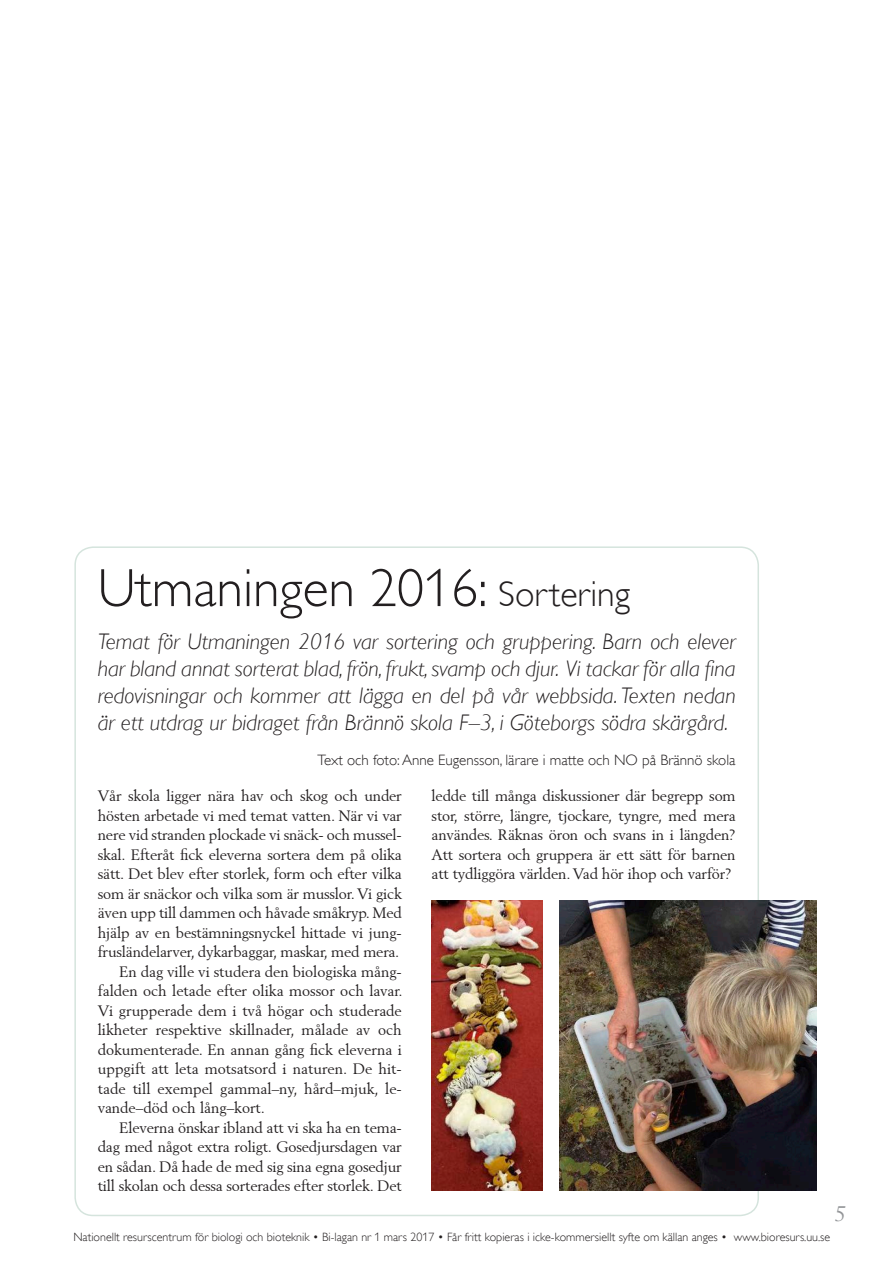
<style>
.page{position:relative;width:893px;height:1263px;background:#fff}
.page>*{position:absolute;margin:0;border:0;box-sizing:border-box;transform-origin:0 0}
.Rubrik_1{font:300 54px "Gill Alt One";color:#231f20}
.Ingress{font:italic 300 22.5px/27px "Gill Alt One";color:#231f20;text-align:justify}
.t1{font:italic 21px "Berling";color:#939598}
.Bröd_m_indrag{font:15px/19.5px "Berling";letter-spacing:-.01em;color:#231f20;text-align:justify}
.Bröd_u_indrag{font:15px/19.5px "Berling";letter-spacing:-.01em;color:#231f20;text-align:justify}
.Byline{font:300 15px "Gill Alt One";color:#231f20}
.t2{font:300 12px "Gill Alt One";color:#231f20}
.s1{font-size:36px}
</style>
<div class="page">
<img style="left:559px;top:901px;width:257px;height:290px">
<img style="left:432px;top:901px;width:110px;height:290px">
<p class="Rubrik_1" style="left:98px;top:556px;width:534px">Utmaningen 2016: <span class="s1">Sortering</span></p>
<p class="Ingress" style="left:98px;top:628px;width:639px">Temat för Utmaningen 2016 var sortering och gruppering. Barn och elever har bland annat sorterat blad, frön, frukt, svamp och djur. Vi tackar för alla fina redovisningar och kommer att lägga en del på vår webbsida. Texten nedan är ett utdrag ur bidraget från Brännö skola F–3, i Göteborgs södra skärgård.</p>
<p class="Byline" style="left:317px;top:751px;width:420px">Text och foto: Anne Eugensson, lärare i matte och NO på Brännö skola</p>
<p class="Bröd_u_indrag" style="left:98px;top:786px;width:306px">Vår skola ligger nära hav och skog och under hösten arbetade vi med temat vatten. När vi var nere vid stranden plockade vi snäck- och mussel&shy;skal. Efteråt fick eleverna sortera dem på olika sätt. Det blev efter storlek, form och efter vilka som är snäckor och vilka som är musslor. Vi gick även upp till dammen och håvade småkryp. Med hjälp av en bestämningsnyckel hittade vi jung&shy;frusländelarver, dykarbaggar, maskar, med mera.</p>
<p class="Bröd_m_indrag" style="left:98px;top:961px;width:306px;text-indent:21px">En dag ville vi studera den biologiska mång&shy;falden och letade efter olika mossor och lavar.<br>Vi grupperade dem i två högar och studerade likheter respektive skillnader, målade av och dokumenterade. En annan gång fick eleverna i uppgift att leta motsatsord i naturen. De hit&shy;tade till exempel gammal–ny, hård–mjuk, le&shy;vande–död och lång–kort.</p>
<p class="Bröd_m_indrag" style="left:98px;top:1117px;width:306px;text-indent:21px">Eleverna önskar ibland att vi ska ha en tema&shy;dag med något extra roligt. Gosedjursdagen var en sådan. Då hade de med sig sina egna gosedjur till skolan och dessa sorterades efter storlek. Det</p>
<p class="Bröd_m_indrag" style="left:432px;top:786px;width:306px">ledde till många diskussioner där begrepp som stor, större, längre, tjockare, tyngre, med mera användes. Räknas öron och svans in i längden?<br>Att sortera och gruppera är ett sätt för barnen att tydliggöra världen. Vad hör ihop och varför?</p>
<h3 class="t1" style="left:834px;top:1201px;width:13px">5</h3>
<p class="t2" style="left:73px;top:1230px;width:758px">Nationellt resurscentrum för biologi och bioteknik • Bi-lagan nr 1 mars 2017 • Får fritt kopieras i icke-kommersiellt syfte om källan anges • www.bioresurs.uu.se</p>
</div>
